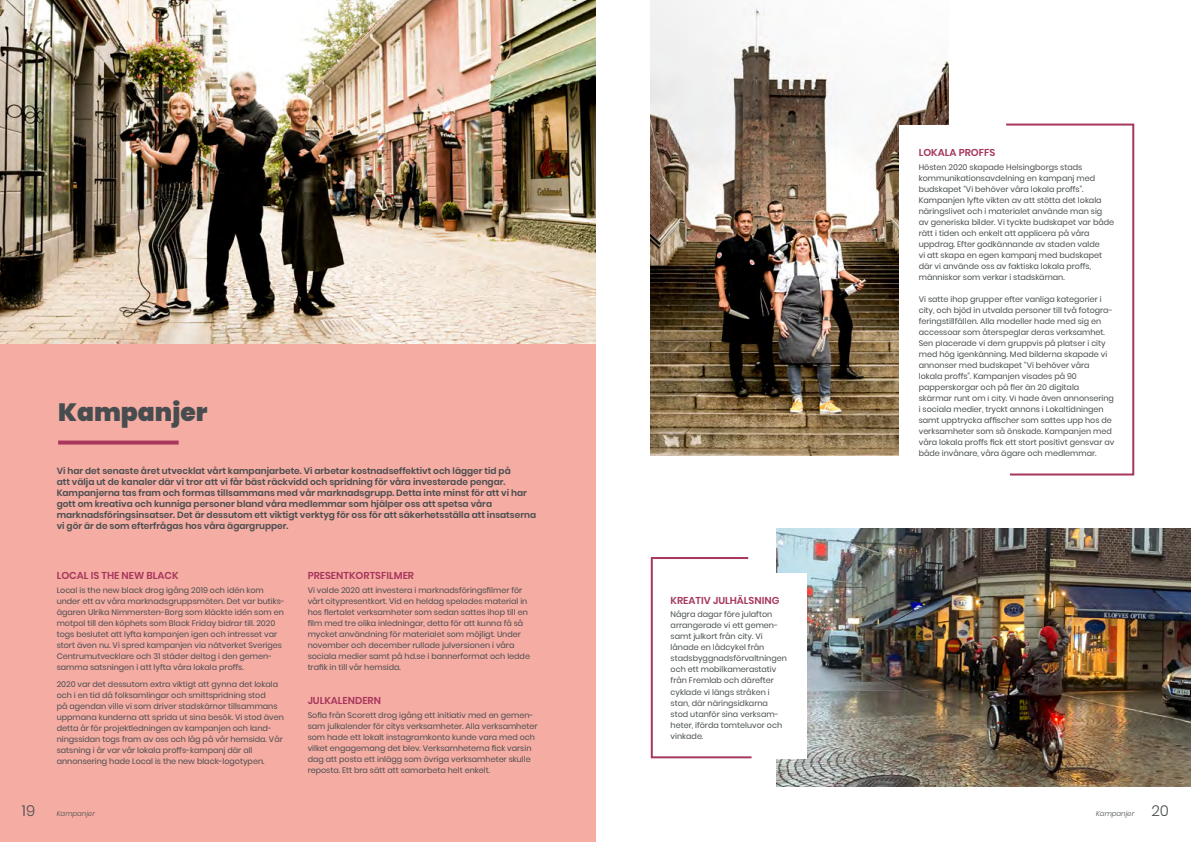
<style>
.page{position:relative;width:1191px;height:842px;background:#fff}
.page>*{position:absolute;margin:0;border:0;box-sizing:border-box;transform-origin:0 0}
.t1{font:900 25px "Poppins";color:#474d4e}
.t2{font:300 15px "Poppins";color:#474d4e}
.t3{font:600 10px "Poppins";color:#a7375c}
.t4{font:600 9px/11px "Poppins";color:#474d4e}
.t5{font:8px/11px "Poppins";color:#474d4e}
.t6{font:italic 300 7px "Poppins";color:#474d4e}
.s1{font-style:normal;font-size:15px}
</style>
<div class="page">
<div style="left:0;top:343px;width:595px;height:499px;background:#f5aca3"></div>
<img style="left:0;top:0;width:595px;height:343px">
<img style="left:651px;top:0;width:297px;height:455px">
<div style="left:899px;top:125px;width:235px;height:350px;background:#fff"></div>
<svg style="left:58px;top:440px;width:121px;height:4px"></svg>
<img style="left:777px;top:529px;width:414px;height:258px">
<div style="left:651px;top:573px;width:155px;height:185px;background:#fff"></div>
<svg style="left:1006px;top:123px;width:129px;height:353px"></svg>
<svg style="left:650px;top:557px;width:102px;height:202px"></svg>
<h1 class="t1" style="left:58px;top:397px;width:151px">Kampanjer</h1>
<p class="t4" style="left:57px;top:465px;width:481px">Vi har det senaste året utvecklat vårt kampanjarbete. Vi arbetar kostnadseffektivt och lägger tid på<br>att välja ut de kanaler där vi tror att vi får bäst räckvidd och spridning för våra investerade pengar.<br>Kampanjerna tas fram och formas tillsammans med vår marknadsgrupp. Detta inte minst för att vi har gott om kreativa och kunniga personer bland våra medlemmar som hjälper oss att spetsa våra marknadsföringsinsatser. Det är dessutom ett viktigt verktyg för oss för att säkerhetsställa att insatserna vi gör är de som efterfrågas hos våra ägargrupper.</p>
<p class="t3" style="left:57px;top:570px;width:123px">LOCAL IS THE NEW BLACK</p>
<p class="t5" style="left:57px;top:585px;width:230px">Local is the new black drog igång 2019 och idén kom under ett av våra marknadsgruppsmöten. Det var butiks&shy;ägaren Ulrika Nimmersten-Borg som kläckte idén som en motpol till den köphets som Black Friday bidrar till. 2020 togs beslutet att lyfta kampanjen igen och intresset var stort även nu. Vi spred kampanjen via nätverket Sveriges Centrumutvecklare och 31 städer deltog i den gemen&shy;samma satsningen i att lyfta våra lokala proffs.</p>
<p class="t5" style="left:57px;top:678px;width:229px">2020 var det dessutom extra viktigt att gynna det lokala och i en tid då folksamlingar och smittspridning stod<br>på agendan ville vi som driver stadskärnor tillsammans uppmana kunderna att sprida ut sina besök. Vi stod även detta år för projektledningen av kampanjen och land&shy;ningssidan togs fram av oss och låg på vår hemsida. Vår satsning i år var vår lokala proffs-kampanj där all annonsering hade Local is the new black-logotypen.</p>
<p class="t3" style="left:308px;top:570px;width:108px">PRESENTKORTSFILMER</p>
<p class="t5" style="left:308px;top:585px;width:224px">Vi valde 2020 att investera i marknadsföringsfilmer för vårt citypresentkort. Vid en heldag spelades material in hos flertalet verksamheter som sedan sattes ihop till en film med tre olika inledningar, detta för att kunna få så mycket användning för materialet som möjligt. Under november och december rullade julversionen i våra sociala medier samt på hd.se i bannerformat och ledde trafik in till vår hemsida.</p>
<p class="t3" style="left:308px;top:694px;width:75px">JULKALENDERN</p>
<p class="t5" style="left:308px;top:709px;width:231px">Sofia från Scorett drog igång ett initiativ med en gemen&shy;sam julkalender för citys verksamheter. Alla verksamheter som hade ett lokalt instagramkonto kunde vara med och vilket engagemang det blev. Verksamheterna fick varsin dag att posta ett inlägg som övriga verksamheter skulle reposta. Ett bra sätt att samarbeta helt enkelt.</p>
<p class="t3" style="left:670px;top:594px;width:110px">KREATIV JULHÄLSNING</p>
<p class="t5" style="left:670px;top:609px;width:118px">Några dagar före julafton arrangerade vi ett gemen&shy;samt julkort från city. Vi lånade en lådcykel från stadsbyggnadsförvaltningen och ett mobilkamerastativ från Fremlab och därefter cyklade vi längs stråken i stan, där näringsidkarna stod utanför sina verksam&shy;heter, iförda tomteluvor och vinkade.</p>
<p class="t3" style="left:918px;top:146px;width:78px">LOKALA PROFFS</p>
<p class="t5" style="left:918px;top:161px;width:197px">Hösten 2020 skapade Helsingborgs stads kommunikationsavdelning en kampanj med budskapet “Vi behöver våra lokala proffs”.<br>Kampanjen lyfte vikten av att stötta det lokala näringslivet och i materialet använde man sig av generiska bilder. Vi tyckte budskapet var både rätt i tiden och enkelt att applicera på våra uppdrag. Efter godkännande av staden valde<br>vi att skapa en egen kampanj med budskapet där vi använde oss av faktiska lokala proffs, människor som verkar i stadskärnan.</p>
<p class="t5" style="left:918px;top:293px;width:197px">Vi satte ihop grupper efter vanliga kategorier i city, och bjöd in utvalda personer till två fotogra&shy;feringstillfällen. Alla modeller hade med sig en accessoar som återspeglar deras verksamhet.<br>Sen placerade vi dem gruppvis på platser i city med hög igenkänning. Med bilderna skapade vi annonser med budskapet “Vi behöver våra lokala proffs”. Kampanjen visades på 90 papperskorgar och på fler än 20 digitala skärmar runt om i city. Vi hade även annonsering i sociala medier, tryckt annons i Lokaltidningen samt upptrycka affischer som sattes upp hos de verksamheter som så önskade. Kampanjen med våra lokala proffs fick ett stort positivt gensvar av både invånare, våra ägare och medlemmar.</p>
<h2 class="t2" style="left:22px;top:802px;width:15px">19</h2>
<p class="t6" style="left:57px;top:809px;width:40px">Kampanjer</p>
<p class="t6" style="left:1096px;top:809px;width:74px">Kampanjer <span class="s1">20</span></p>
</div>
